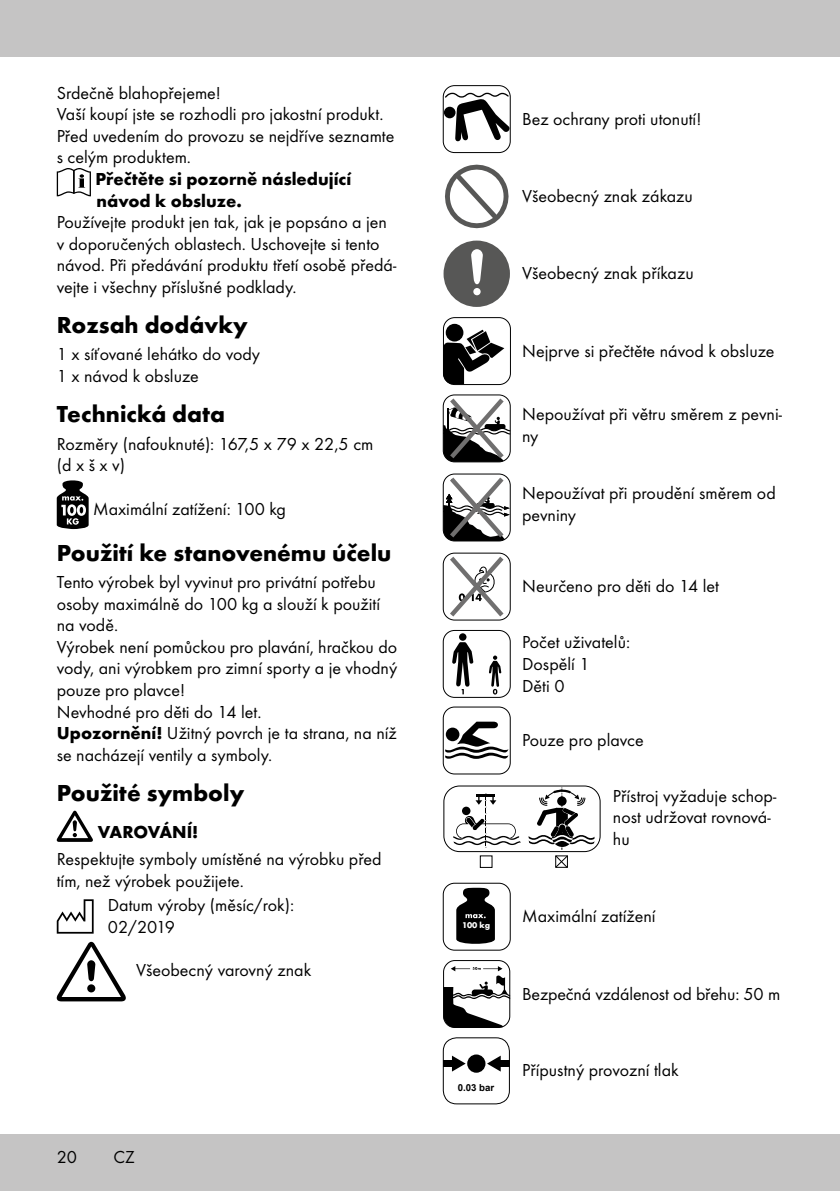
<style>
.page{position:relative;width:840px;height:1191px;background:#fff}
.page>*{position:absolute;margin:0;border:0;box-sizing:border-box;transform-origin:0 0}
.t1{font:700 24px "Futura TOT";color:#000}
.t2{font:18px/21.6px "Futura TOT Boo";color:#000}
.t3{font:700 18px/21.6px "Futura TOT";color:#000}
.t4{font:700 9.6px "Arial";color:#000}
.t5{font:700 8.6px "Futura TOT";color:#fff}
.s1{font-family:"Futura TOT";font-weight:700}
</style>
<div class="page">
<div style="left:0;top:1134px;width:839px;height:57px;background:#c5c4c4"></div>
<div style="left:0;top:0;width:839px;height:57px;background:#c5c4c4"></div>
<svg style="left:57px;top:168px;width:34px;height:28px"></svg>
<svg style="left:57px;top:480px;width:32px;height:49px"></svg>
<svg style="left:57px;top:810px;width:36px;height:32px"></svg>
<svg style="left:57px;top:899px;width:37px;height:34px"></svg>
<svg style="left:57px;top:941px;width:69px;height:60px"></svg>
<div style="left:87px;top:984px;width:8px;height:8px;background:#000;border-radius:50%"></div>
<div style="left:442px;top:85px;width:68px;height:68px;border:1px solid #000;border-radius:11px"></div>
<div style="left:443px;top:107px;width:12px;height:11px;background:#3c3c3c;border-radius:50%"></div>
<svg style="left:444px;top:92px;width:66px;height:51px"></svg>
<svg style="left:445px;top:164px;width:64px;height:65px"></svg>
<div style="left:443px;top:240px;width:66px;height:67px;background:#575756;border-radius:50%"></div>
<svg style="left:471px;top:249px;width:12px;height:35px"></svg>
<div style="left:473px;top:288px;width:7px;height:7px;background:#fff;border-radius:50%"></div>
<div style="left:443px;top:317px;width:67px;height:68px;border:1px solid #000;border-radius:11px"></div>
<div style="left:445px;top:324px;width:18px;height:17px;background:#000;border-radius:50%"></div>
<svg style="left:443px;top:330px;width:61px;height:54px"></svg>
<svg style="left:443px;top:394px;width:67px;height:68px"></svg>
<svg style="left:444px;top:474px;width:65px;height:67px"></svg>
<div style="left:442px;top:473px;width:68px;height:68px;border:1px solid #000;border-radius:11px"></div>
<div style="left:442px;top:553px;width:68px;height:67px;border:1px solid #000;border-radius:11px"></div>
<svg style="left:445px;top:552px;width:63px;height:68px"></svg>
<div style="left:442px;top:630px;width:68px;height:68px;border:1px solid #000;border-radius:11px"></div>
<div style="left:459px;top:633px;width:7px;height:8px;background:#000;border-radius:50%"></div>
<svg style="left:452px;top:642px;width:21px;height:52px"></svg>
<svg style="left:489px;top:655px;width:12px;height:39px"></svg>
<div style="left:442px;top:706px;width:68px;height:68px;border:1px solid #000;border-radius:11px"></div>
<svg style="left:443px;top:721px;width:65px;height:38px"></svg>
<svg style="left:453px;top:787px;width:146px;height:81px"></svg>
<svg style="left:461px;top:806px;width:9px;height:9px"></svg>
<div style="left:443px;top:785px;width:157px;height:67px;border:1px solid #000;border-radius:16px"></div>
<div style="left:442px;top:883px;width:68px;height:67px;border:1px solid #000;border-radius:11px"></div>
<svg style="left:456px;top:887px;width:38px;height:57px;background:#2e2e2e"></svg>
<div style="left:443px;top:960px;width:67px;height:68px;border:1px solid #000;border-radius:11px"></div>
<svg style="left:443px;top:966px;width:67px;height:61px"></svg>
<div style="left:442px;top:1037px;width:67px;height:67px;border:1px solid #000;border-radius:13px"></div>
<div style="left:442px;top:1060px;width:16px;height:7px;background:#000"></div>
<svg style="left:452px;top:1055px;width:13px;height:16px"></svg>
<div style="left:493px;top:1060px;width:16px;height:7px;background:#000"></div>
<svg style="left:487px;top:1056px;width:13px;height:15px"></svg>
<div style="left:467px;top:1054px;width:18px;height:18px;background:#000;border-radius:50%"></div>
<p class="t2" style="left:57px;top:82px;width:339px">Srdečně blahopřejeme!<br>Vaší koupí jste se rozhodli pro jakostní produkt.<br>Před uvedením do provozu se nejdříve seznamte s celým produktem.</p>
<p class="t3" style="left:95px;top:168px;width:257px">Přečtěte si pozorně následující návod k obsluze.</p>
<p class="t2" style="left:57px;top:211px;width:341px">Používejte produkt jen tak, jak je popsáno a jen v doporučených oblastech. Uschovejte si tento návod. Při předávání produktu třetí osobě předá&shy;vejte i všechny příslušné podklady.</p>
<h1 class="t1" style="left:57px;top:310px;width:192px">Rozsah dodávky</h1>
<p class="t2" style="left:57px;top:343px;width:205px">1 x síťované lehátko do vody<br>1 x návod k obsluze</p>
<h1 class="t1" style="left:57px;top:399px;width:170px">Technická data</h1>
<p class="t2" style="left:57px;top:432px;width:318px">Rozměry (nafouknuté): 167,5 x 79 x 22,5 cm (d x š x v)</p>
<p class="t2" style="left:93px;top:498px;width:194px">Maximální zatížení: 100 kg</p>
<h1 class="t1" style="left:57px;top:538px;width:336px">Použití ke stanovenému účelu</h1>
<p class="t2" style="left:57px;top:571px;width:342px">Tento výrobek byl vyvinut pro privátní potřebu osoby maximálně do 100 kg a slouží k použití na vodě.<br>Výrobek není pomůckou pro plavání, hračkou do vody, ani výrobkem pro zimní sporty a je vhodný pouze pro plavce!<br>Nevhodné pro děti do 14 let.<br><span class="s1">Upozornění!</span> Užitný povrch je ta strana, na níž se nacházejí ventily a symboly.</p>
<h1 class="t1" style="left:57px;top:778px;width:189px">Použité symboly</h1>
<p class="t3" style="left:98px;top:820px;width:102px">VAROVÁNÍ!</p>
<p class="t2" style="left:57px;top:848px;width:326px">Respektujte symboly umístěné na výrobku před tím, než výrobek použijete.</p>
<p class="t2" style="left:108px;top:894px;width:188px">Datum výroby (měsíc/rok):<br>02/2019</p>
<p class="t2" style="left:136px;top:959px;width:176px">Všeobecný varovný znak</p>
<p class="t2" style="left:57px;top:1146px;width:22px">20</p>
<p class="t2" style="left:113px;top:1146px;width:23px">CZ</p>
<p class="t5" style="left:462px;top:919px;width:29px">100 kg</p>
<p class="t4" style="left:457px;top:1081px;width:38px">0.03 bar</p>
<p class="t2" style="left:522px;top:108px;width:181px">Bez ochrany proti utonutí!</p>
<p class="t2" style="left:522px;top:185px;width:172px">Všeobecný znak zákazu</p>
<p class="t2" style="left:522px;top:262px;width:173px">Všeobecný znak příkazu</p>
<p class="t2" style="left:522px;top:340px;width:254px">Nejprve si přečtěte návod k obsluze</p>
<p class="t2" style="left:522px;top:403px;width:261px">Nepoužívat při větru směrem z pevni&shy;ny</p>
<p class="t2" style="left:522px;top:482px;width:255px">Nepoužívat při proudění směrem od pevniny</p>
<p class="t2" style="left:522px;top:575px;width:198px">Neurčeno pro děti do 14 let</p>
<p class="t2" style="left:522px;top:631px;width:109px">Počet uživatelů:<br>Dospělí 1<br>Děti 0</p>
<p class="t2" style="left:522px;top:729px;width:123px">Pouze pro plavce</p>
<p class="t2" style="left:612px;top:785px;width:165px">Přístroj vyžaduje schop&shy;nost udržovat rovnová&shy;hu</p>
<p class="t2" style="left:522px;top:905px;width:135px">Maximální zatížení</p>
<p class="t2" style="left:522px;top:982px;width:259px">Bezpečná vzdálenost od břehu: 50 m</p>
<p class="t2" style="left:522px;top:1059px;width:158px">Přípustný provozní tlak</p>
</div>
